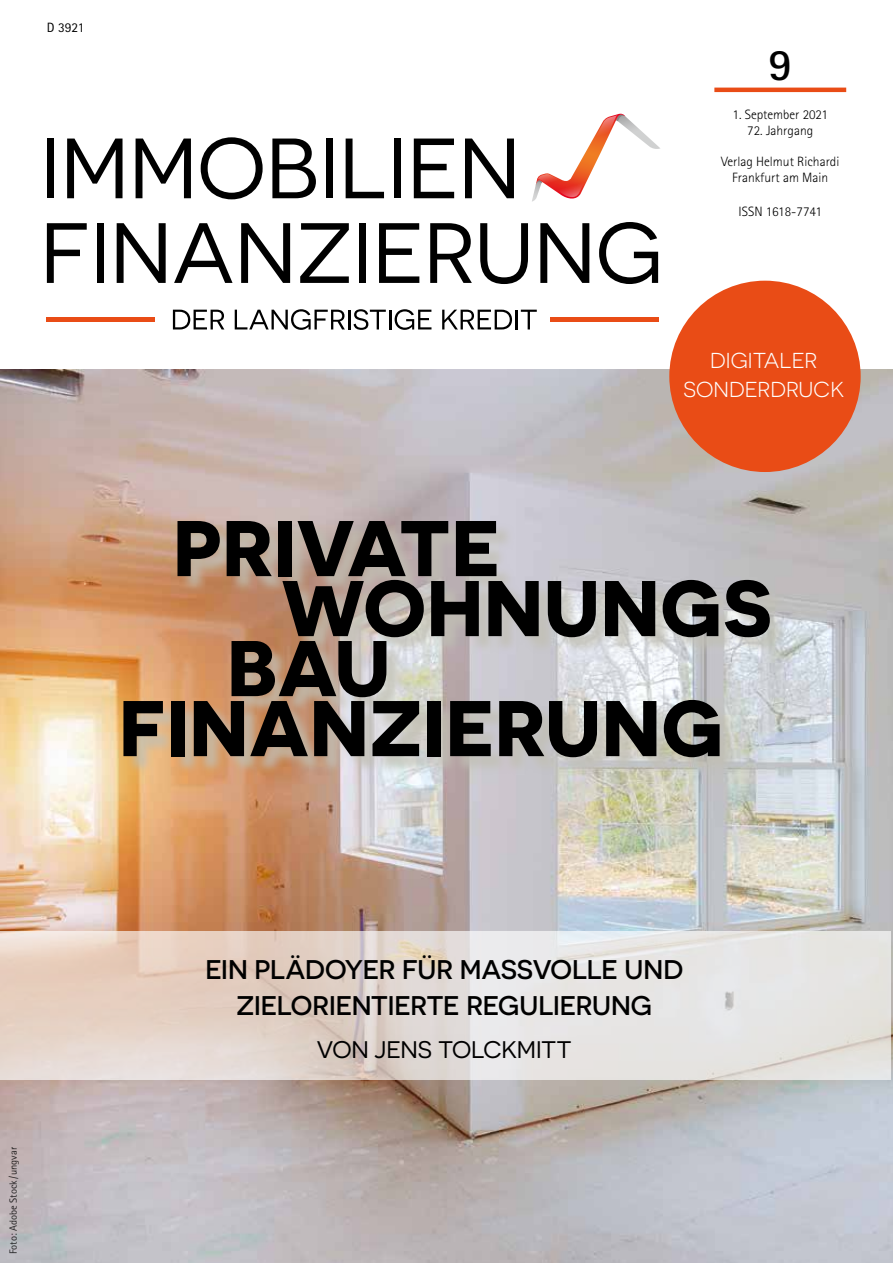
<style>
.page{position:relative;width:893px;height:1263px;background:#fff}
.page>*{position:absolute;margin:0;border:0;box-sizing:border-box;transform-origin:0 0}
.Ausgabenummer{font:700 78.75px "Novecentosanswide";letter-spacing:.01em;color:#000}
.t1{font:700 45px "Rotis Sans Serif";color:#000}
.t2{font:500 27px/36px "Novecentosanswide";letter-spacing:-.01em;color:#000;text-align:center}
.t3{font:24px "Novecentosanswide";letter-spacing:-.01em;color:#000}
.t4{font:21.6px/28.3px "Novecentosanswide";color:#fff;text-align:center}
.t5{font:300 13.5px/16.2px "Rotis Sans Serif";color:#000;text-align:center}
.t6{font:13.5px "Rotis Sans Serif";color:#000}
.t7{font:10.5px "Rotis Sans Serif";color:#000}
</style>
<div class="page">
<svg style="left:47px;top:223px;width:40px;height:60px"></svg>
<div style="left:97px;top:223px;width:7px;height:60px;background:#000"></div>
<svg style="left:117px;top:223px;width:49px;height:60px"></svg>
<svg style="left:174px;top:223px;width:59px;height:60px"></svg>
<svg style="left:241px;top:223px;width:49px;height:60px"></svg>
<svg style="left:300px;top:223px;width:49px;height:60px"></svg>
<div style="left:359px;top:223px;width:7px;height:60px;background:#000"></div>
<svg style="left:379px;top:223px;width:40px;height:60px"></svg>
<svg style="left:430px;top:223px;width:42px;height:60px"></svg>
<svg style="left:480px;top:223px;width:48px;height:61px"></svg>
<svg style="left:540px;top:223px;width:49px;height:60px"></svg>
<svg style="left:599px;top:222px;width:59px;height:62px"></svg>
<svg style="left:173px;top:310px;width:51px;height:19px"></svg>
<svg style="left:235px;top:309px;width:196px;height:21px"></svg>
<svg style="left:442px;top:310px;width:70px;height:19px"></svg>
<hr style="left:515px;top:310px;width:3px;height:19px;background:#000">
<svg style="left:521px;top:310px;width:16px;height:19px"></svg>
<hr style="left:47px;top:317px;width:108px;height:4px;background:#e94c16">
<hr style="left:551px;top:317px;width:108px;height:4px;background:#e94c16">
<div style="left:47px;top:139px;width:7px;height:59px;background:#000"></div>
<svg style="left:67px;top:139px;width:56px;height:59px"></svg>
<svg style="left:136px;top:139px;width:55px;height:59px"></svg>
<svg style="left:201px;top:137px;width:62px;height:62px"></svg>
<svg style="left:272px;top:139px;width:44px;height:59px"></svg>
<div style="left:326px;top:139px;width:6px;height:59px;background:#000"></div>
<svg style="left:346px;top:139px;width:38px;height:59px"></svg>
<div style="left:394px;top:139px;width:7px;height:59px;background:#000"></div>
<svg style="left:414px;top:139px;width:40px;height:59px"></svg>
<svg style="left:465px;top:139px;width:49px;height:59px"></svg>
<svg style="left:532px;top:113px;width:128px;height:89px"></svg>
<hr style="left:714px;top:88px;width:132px;height:4px;background:#e94c16">
<img style="left:0;top:370px;width:893px;height:893px">
<div style="left:126px;top:523px;width:662px;height:253px;background:#c1bfb3;opacity:.75"></div>
<svg style="left:0;top:931px;width:891px;height:148px;background:#e4dbd5"></svg>
<div style="left:669px;top:281px;width:192px;height:191px;background:#e94c16;border-radius:50%"></div>
<p class="t6" style="left:47px;top:19px;width:39px">D 3921</p>
<p class="t1" style="left:768px;top:37px;width:26px">9</p>
<p class="t5" style="left:733px;top:106px;width:97px">1. September 2021</p>
<p class="t5" style="left:747px;top:122px;width:67px">72. Jahrgang</p>
<p class="t5" style="left:721px;top:153px;width:120px">Verlag Helmut Richardi<br>Frankfurt am Main</p>
<p class="t5" style="left:739px;top:203px;width:85px">ISSN 1618-7741</p>
<p class="t4" style="left:684px;top:346px;width:162px">DIGITALER<br>SONDERDRUCK</p>
<p class="Ausgabenummer" style="left:173px;top:499px;width:328px">PRIVATE</p>
<p class="Ausgabenummer" style="left:281px;top:559px;width:492px">WOHNUNGS</p>
<p class="Ausgabenummer" style="left:227px;top:619px;width:165px">BAU</p>
<p class="Ausgabenummer" style="left:119px;top:679px;width:605px">FINANZIERUNG</p>
<p class="t7" style="left:7px;top:1254px;width:109px;rotate:-90deg">Foto: Adobe Stock/ungvar</p>
<p class="t2" style="left:205px;top:951px;width:479px">EIN PLÄDOYER FÜR MASSVOLLE UND<br>ZIELORIENTIERTE REGULIERUNG</p>
<p class="t3" style="left:317px;top:1035px;width:256px">VON JENS TOLCKMITT</p>
</div>
